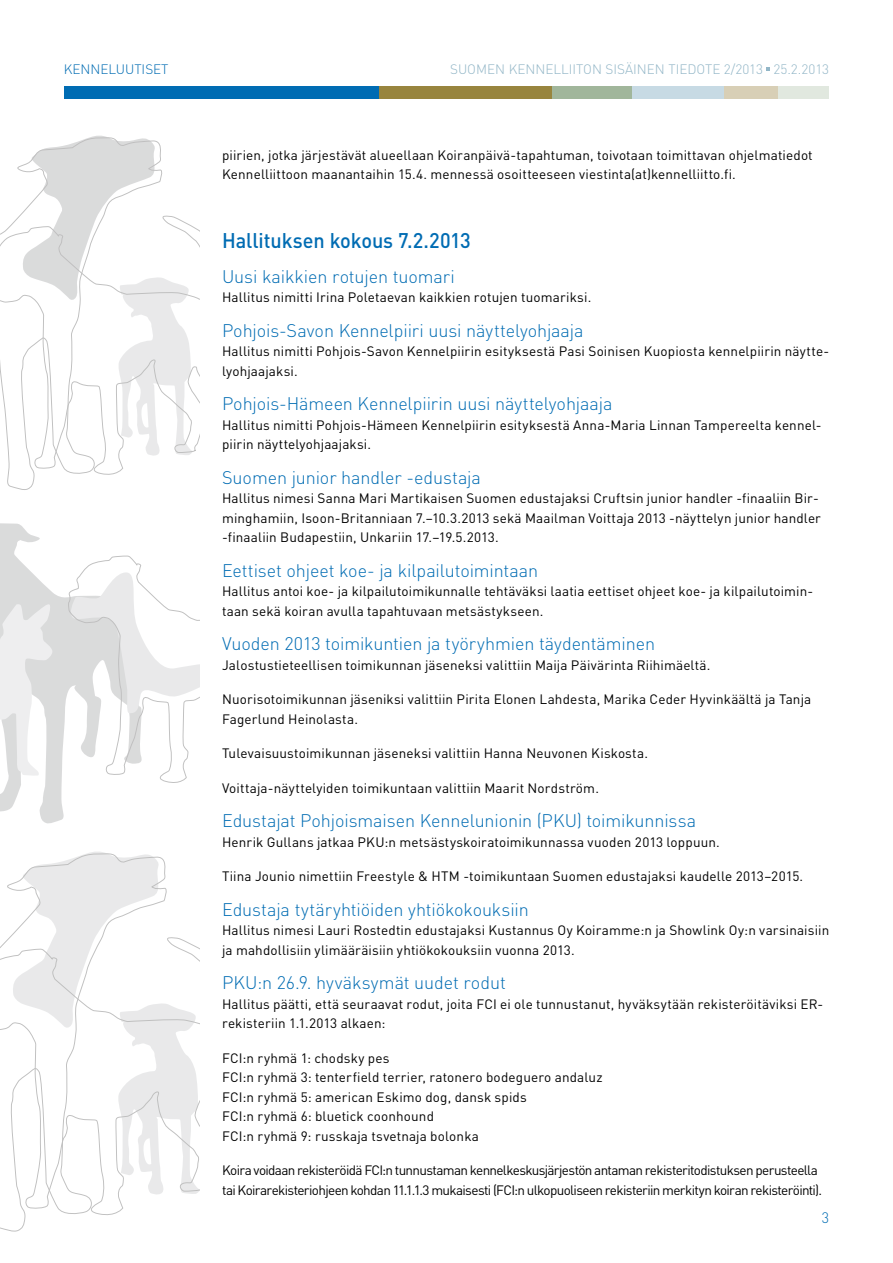
<style>
.page{position:relative;width:893px;height:1263px;background:#fff}
.page>*{position:absolute;margin:0;border:0;box-sizing:border-box;transform-origin:0 0}
.t1{font:500 21px "DINOT";letter-spacing:-.005em;color:#006cb3;scale:.95 1}
.t2{font:300 18px "DINOT";letter-spacing:-.005em;color:#006cb3}
.t3{font:300 15px "DINOT";color:#006cb3;scale:.95 1}
.t4{font:13.5px/19.5px "DINOT";letter-spacing:.01em;color:#000}
.t5{font:13.5px/19.5px "DINOT";letter-spacing:-.05em;color:#000}
.t6{font:300 13.5px "DINOT";color:#92b6c7}
.t7{font:300 13.5px "DINOT";color:#006cb3}
</style>
<div class="page">
<div style="left:632px;top:86px;width:92px;height:13px;background:#c7dae4"></div>
<div style="left:724px;top:86px;width:55px;height:13px;background:#d8cfb6"></div>
<div style="left:778px;top:86px;width:51px;height:13px;background:#e1e8df"></div>
<div style="left:64px;top:86px;width:317px;height:13px;background:#006cb3"></div>
<div style="left:379px;top:86px;width:176px;height:13px;background:#98853e"></div>
<div style="left:552px;top:86px;width:80px;height:13px;background:#a1b69b"></div>
<svg style="left:17px;top:135px;width:145px;height:79px"></svg>
<svg style="left:0;top:214px;width:200px;height:263px"></svg>
<svg style="left:12px;top:852px;width:155px;height:84px"></svg>
<svg style="left:0;top:936px;width:200px;height:281px"></svg>
<svg style="left:0;top:523px;width:65px;height:301px;fill:#dadbdb"></svg>
<svg style="left:0;top:602px;width:53px;height:176px"></svg>
<svg style="left:68px;top:555px;width:132px;height:228px"></svg>
<p class="t7" style="left:64px;top:61px;width:106px">KENNELUUTISET</p>
<p class="t6" style="left:450px;top:61px;width:381px">SUOMEN KENNELLIITON SISÄINEN TIEDOTE 2/2013 25.2.2013</p>
<p class="t4" style="left:222px;top:145px;width:592px">piirien, jotka järjestävät alueellaan Koiranpäivä-tapahtuman, toivotaan toimittavan ohjelmatiedot<br>Kennelliittoon maanantaihin 15.4. mennessä osoitteeseen viestinta(at)kennelliitto.fi.</p>
<h1 class="t1" style="left:222px;top:227px;width:263px">Hallituksen kokous 7.2.2013</h1>
<h2 class="t2" style="left:222px;top:265px;width:234px">Uusi kaikkien rotujen tuomari</h2>
<p class="t4" style="left:222px;top:287px;width:371px">Hallitus nimitti Irina Poletaevan kaikkien rotujen tuomariksi.</p>
<h2 class="t2" style="left:222px;top:319px;width:363px">Pohjois-Savon Kennelpiiri uusi näyttelyohjaaja</h2>
<p class="t4" style="left:222px;top:341px;width:609px">Hallitus nimitti Pohjois-Savon Kennelpiirin esityksestä Pasi Soinisen Kuopiosta kennelpiirin näytte&shy;lyohjaajaksi.</p>
<h2 class="t2" style="left:222px;top:393px;width:392px">Pohjois-Hämeen Kennelpiirin uusi näyttelyohjaaja</h2>
<p class="t4" style="left:222px;top:415px;width:601px">Hallitus nimitti Pohjois-Hämeen Kennelpiirin esityksestä Anna-Maria Linnan Tampereelta kennel&shy;piirin näyttelyohjaajaksi.</p>
<h2 class="t2" style="left:222px;top:466px;width:260px">Suomen junior handler -edustaja</h2>
<p class="t4" style="left:222px;top:488px;width:600px">Hallitus nimesi Sanna Mari Martikaisen Suomen edustajaksi Cruftsin junior handler -finaaliin Bir&shy;minghamiin, Isoon-Britanniaan 7.–10.3.2013 sekä Maailman Voittaja 2013 -näyttelyn junior handler -finaaliin Budapestiin, Unkariin 17.–19.5.2013.</p>
<h2 class="t2" style="left:222px;top:559px;width:318px">Eettiset ohjeet koe- ja kilpailutoimintaan</h2>
<p class="t4" style="left:222px;top:581px;width:593px">Hallitus antoi koe- ja kilpailutoimikunnalle tehtäväksi laatia eettiset ohjeet koe- ja kilpailutoimin&shy;taan sekä koiran avulla tapahtuvaan metsästykseen.</p>
<h2 class="t2" style="left:222px;top:633px;width:434px">Vuoden 2013 toimikuntien ja työryhmien täydentäminen</h2>
<p class="t4" style="left:222px;top:655px;width:490px">Jalostustieteellisen toimikunnan jäseneksi valittiin Maija Päivärinta Riihimäeltä.</p>
<p class="t4" style="left:222px;top:689px;width:591px">Nuorisotoimikunnan jäseniksi valittiin Pirita Elonen Lahdesta, Marika Ceder Hyvinkäältä ja Tanja<br>Fagerlund Heinolasta.</p>
<p class="t4" style="left:222px;top:743px;width:427px">Tulevaisuustoimikunnan jäseneksi valittiin Hanna Neuvonen Kiskosta.</p>
<p class="t4" style="left:222px;top:778px;width:378px">Voittaja-näyttelyiden toimikuntaan valittiin Maarit Nordström.</p>
<h2 class="t2" style="left:222px;top:810px;width:476px">Edustajat Pohjoismaisen Kennelunionin (PKU) toimikunnissa</h2>
<p class="t4" style="left:222px;top:832px;width:499px">Henrik Gullans jatkaa PKU:n metsästyskoiratoimikunnassa vuoden 2013 loppuun.</p>
<p class="t4" style="left:222px;top:866px;width:583px">Tiina Jounio nimettiin Freestyle &amp; HTM -toimikuntaan Suomen edustajaksi kaudelle 2013–2015.</p>
<h2 class="t2" style="left:222px;top:898px;width:308px">Edustaja tytäryhtiöiden yhtiökokouksiin</h2>
<p class="t4" style="left:222px;top:920px;width:609px">Hallitus nimesi Lauri Rostedtin edustajaksi Kustannus Oy Koiramme:n ja Showlink Oy:n varsinaisiin ja mahdollisiin ylimääräisiin yhtiökokouksiin vuonna 2013.</p>
<h2 class="t2" style="left:222px;top:972px;width:285px">PKU:n 26.9. hyväksymät uudet rodut</h2>
<p class="t4" style="left:222px;top:994px;width:603px">Hallitus päätti, että seuraavat rodut, joita FCI ei ole tunnustanut, hyväksytään rekisteröitäviksi ER&shy;rekisteriin 1.1.2013 alkaen:</p>
<p class="t4" style="left:222px;top:1048px;width:382px">FCI:n ryhmä 1: chodsky pes<br>FCI:n ryhmä 3: tenterfield terrier, ratonero bodeguero andaluz FCI:n ryhmä 5: american Eskimo dog, dansk spids<br>FCI:n ryhmä 6: bluetick coonhound<br>FCI:n ryhmä 9: russkaja tsvetnaja bolonka</p>
<p class="t5" style="left:222px;top:1160px;width:601px">Koira voidaan rekisteröidä FCI:n tunnustaman kennelkeskusjärjestön antaman rekisteritodistuksen perusteella tai Koirarekisteriohjeen kohdan 11.1.1.3 mukaisesti (FCI:n ulkopuoliseen rekisteriin merkityn koiran rekisteröinti).</p>
<p class="t3" style="left:822px;top:1208px;width:9px">3</p>
</div>
